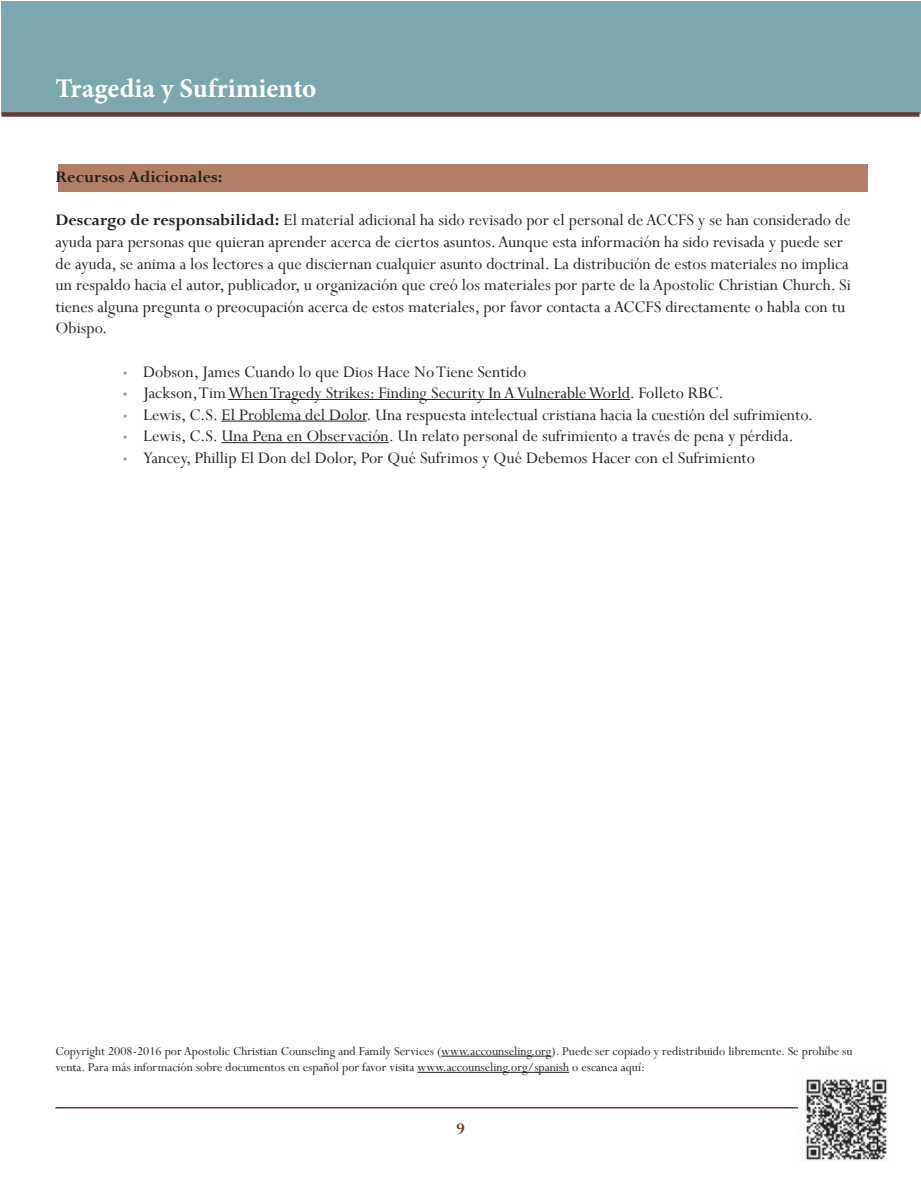
<style>
.page{position:relative;width:921px;height:1191px;background:#fff}
.page>*{position:absolute;margin:0;border:0;box-sizing:border-box;transform-origin:0 0}
.t1{font:700 27px "Minion Pro";color:#fff}
.Sub_Headers__A__B__C{font:18px/21.6px "Perpetua";color:#231f20}
.Sub_Headers__A__B__C-2{font:700 18px "Perpetua";color:#231f20}
.t2{font:700 18px "Perpetua";color:#683a2a}
.Sub_Headers__A__B__C-3{font:13.5px/16.2px "Perpetua";color:#231f20}
.s1{font-weight:700}
.s2{font-family:"Myriad Pro";font-size:15px;color:#7ca7ae}
</style>
<div class="page">
<div style="left:2px;top:2px;width:919px;height:112px;background:#7ca7ae"></div>
<hr style="left:56px;top:1107px;width:810px;height:1px;background:#683a2a">
<div style="left:2px;top:112px;width:918px;height:5px;background:#683a2a"></div>
<div style="left:58px;top:164px;width:810px;height:28px;background:#b27f66"></div>
<hr style="left:228px;top:399px;width:402px;height:1px;background:#231f20">
<hr style="left:222px;top:421px;width:145px;height:1px;background:#231f20">
<hr style="left:222px;top:442px;width:167px;height:1px;background:#231f20">
<hr style="left:441px;top:1056px;width:110px;height:1px;background:#231f20">
<hr style="left:417px;top:1072px;width:152px;height:1px;background:#231f20">
<img style="left:798px;top:1078px;width:90px;height:83px">
<h1 class="t1" style="left:56px;top:69px;width:262px">Tragedia y Sufrimiento</h1>
<p class="Sub_Headers__A__B__C-2" style="left:56px;top:166px;width:168px">Recursos Adicionales:</p>
<p class="Sub_Headers__A__B__C" style="left:56px;top:209px;width:797px"><span class="s1">Descargo de responsabilidad:</span> El material adicional ha sido revisado por el personal de ACCFS y se han considerado de ayuda para personas que quieran aprender acerca de ciertos asuntos. Aunque esta información ha sido revisada y puede ser de ayuda, se anima a los lectores a que disciernan cualquier asunto doctrinal. La distribución de estos materiales no implica un respaldo hacia el autor, publicador, u organización que creó los materiales por parte de la Apostolic Christian Church. Si tienes alguna pregunta o preocupación acerca de estos materiales, por favor contacta a ACCFS directamente o habla con tu Obispo.</p>
<p class="Sub_Headers__A__B__C" style="left:123px;top:360px;width:405px"><span class="s2">•</span> Dobson, James Cuando lo que Dios Hace No Tiene Sentido</p>
<p class="Sub_Headers__A__B__C" style="left:123px;top:382px;width:602px"><span class="s2">•</span> Jackson, Tim When Tragedy Strikes: Finding Security In A Vulnerable World. Folleto RBC.</p>
<p class="Sub_Headers__A__B__C" style="left:123px;top:403px;width:692px"><span class="s2">•</span> Lewis, C.S. El Problema del Dolor. Una respuesta intelectual cristiana hacia la cuestión del sufrimiento.</p>
<p class="Sub_Headers__A__B__C" style="left:123px;top:425px;width:672px"><span class="s2">•</span> Lewis, C.S. Una Pena en Observación. Un relato personal de sufrimiento a través de pena y pérdida.</p>
<p class="Sub_Headers__A__B__C" style="left:123px;top:447px;width:634px"><span class="s2">•</span> Yancey, Phillip El Don del Dolor, Por Qué Sufrimos y Qué Debemos Hacer con el Sufrimiento</p>
<p class="Sub_Headers__A__B__C-3" style="left:56px;top:1043px;width:799px">Copyright 2008-2016 por Apostolic Christian Counseling and Family Services (www.accounseling.org). Puede ser copiado y redistribuido libremente. Se prohíbe su venta. Para más información sobre documentos en español por favor visita www.accounseling.org/spanish o escanea aquí:</p>
<p class="t2" style="left:456px;top:1117px;width:10px">9</p>
</div>
